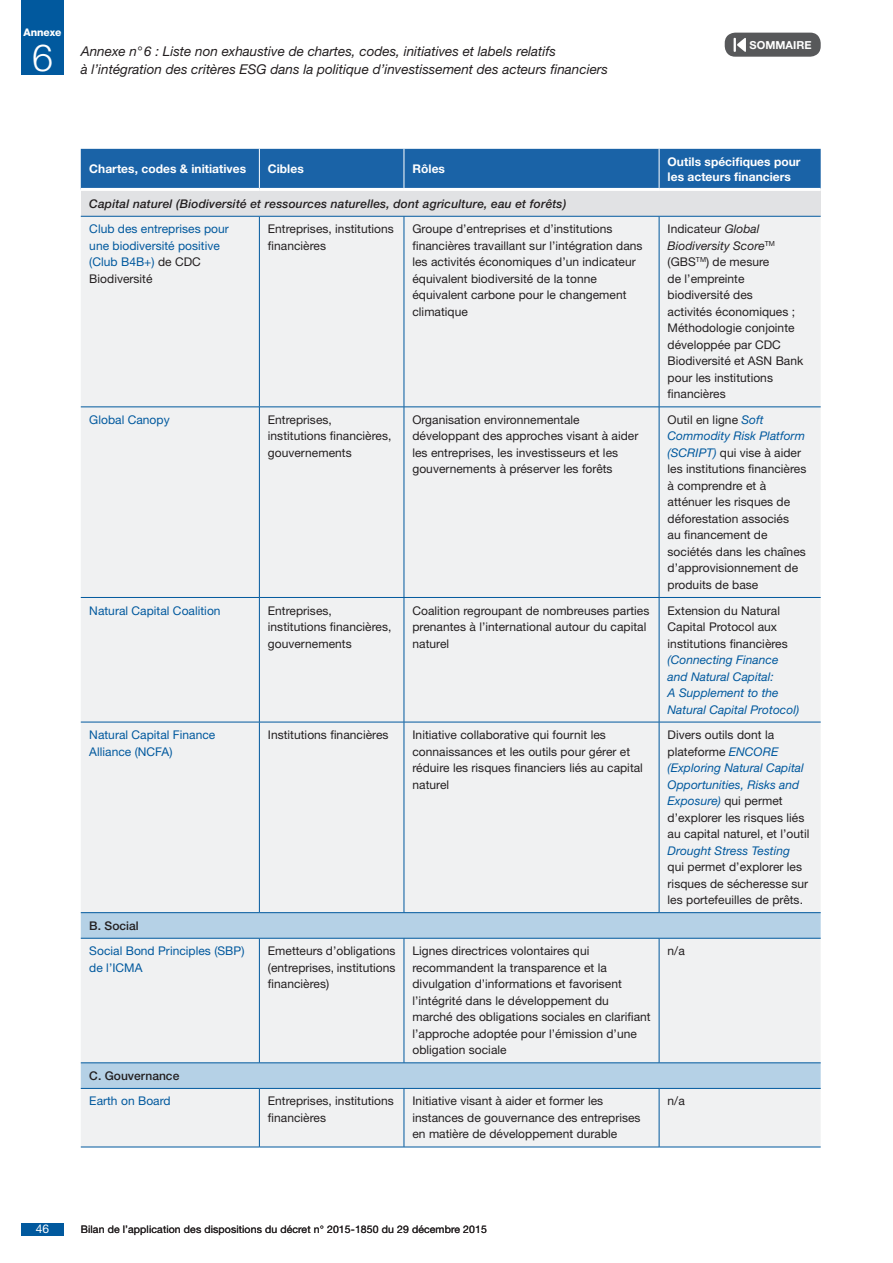
<style>
.page{position:relative;width:893px;height:1263px;background:#fff}
.page>*{position:absolute;margin:0;border:0;box-sizing:border-box;transform-origin:0 0}
.t1{font:300 37.5px "Helvetica Neue LT Std";color:#fff}
.t2{font:italic 13.5px/18px "Helvetica Neue LT Std";color:#231f20}
.Tab-P{font:12px/16.5px "Helvetica Neue LT Std";letter-spacing:.005em;color:#231f20}
.Tab-P-2{font:12px/16.5px "Helvetica Neue LT Std";letter-spacing:.005em;color:#01599e}
.Tab-P-3{font:italic 12px/16.5px "Helvetica Neue LT Std";letter-spacing:.005em;color:#01599e}
.Tab-P-4{font:italic 500 12px "Helvetica Neue LT Std";letter-spacing:.015em;color:#231f20}
.Tab_entete_BLANC{font:700 12px/15px "Helvetica Neue LT Std";letter-spacing:.005em;color:#fff}
.Tab-P-5{font:500 12px/25.7px "Helvetica Neue LT Std";letter-spacing:.005em;color:#231f20}
.t3{font:12px "Helvetica Neue LT Std";color:#fff}
.t4{font:700 11.1px "Helvetica Neue LT Std";letter-spacing:.005em;color:#fff}
.t5{font:10.5px "Helvetica Neue LT Std";letter-spacing:.01em;color:#231f20}
.t6{font:800 10.5px "Helvetica Neue LT Std";letter-spacing:-.01em;color:#fff}
.s1{color:#231f20}
.s2{font-style:italic}
.s3{font-style:italic;color:#01599e}
.s4{font-style:normal;color:#231f20}
.s5{font-weight:400;color:#01599e}
</style>
<div class="page">
<div style="left:21px;top:1222px;width:43px;height:13px;background:#01599e"></div>
<div style="left:21px;top:0;width:43px;height:75px;background:#01599e"></div>
<div style="left:81px;top:149px;width:740px;height:39px;background:#1a63a7"></div>
<div style="left:81px;top:189px;width:740px;height:27px;background:#e1e2e4"></div>
<div style="left:81px;top:217px;width:740px;height:930px;background:#f0f1f2"></div>
<svg style="left:81px;top:913px;width:740px;height:175px;fill:#f0f1f2"></svg>
<hr style="left:81px;top:216px;width:178px;height:1px;background:#01599e">
<hr style="left:259px;top:216px;width:145px;height:1px;background:#01599e">
<hr style="left:259px;top:216px;width:1px;height:191px;background:#01599e">
<hr style="left:404px;top:216px;width:255px;height:1px;background:#01599e">
<hr style="left:404px;top:216px;width:1px;height:191px;background:#01599e">
<hr style="left:659px;top:216px;width:162px;height:1px;background:#01599e">
<hr style="left:659px;top:216px;width:1px;height:191px;background:#01599e">
<hr style="left:81px;top:407px;width:178px;height:1px;background:#01599e">
<hr style="left:259px;top:407px;width:145px;height:1px;background:#01599e">
<hr style="left:259px;top:407px;width:1px;height:190px;background:#01599e">
<hr style="left:404px;top:407px;width:255px;height:1px;background:#01599e">
<hr style="left:404px;top:407px;width:1px;height:190px;background:#01599e">
<hr style="left:659px;top:407px;width:162px;height:1px;background:#01599e">
<hr style="left:659px;top:407px;width:1px;height:190px;background:#01599e">
<hr style="left:81px;top:597px;width:178px;height:1px;background:#01599e">
<hr style="left:259px;top:597px;width:145px;height:1px;background:#01599e">
<hr style="left:259px;top:598px;width:1px;height:124px;background:#01599e">
<hr style="left:404px;top:597px;width:255px;height:1px;background:#01599e">
<hr style="left:404px;top:598px;width:1px;height:124px;background:#01599e">
<hr style="left:659px;top:597px;width:162px;height:1px;background:#01599e">
<hr style="left:659px;top:598px;width:1px;height:124px;background:#01599e">
<hr style="left:81px;top:722px;width:178px;height:1px;background:#01599e">
<hr style="left:259px;top:722px;width:145px;height:1px;background:#01599e">
<hr style="left:259px;top:722px;width:1px;height:190px;background:#01599e">
<hr style="left:404px;top:722px;width:255px;height:1px;background:#01599e">
<hr style="left:404px;top:722px;width:1px;height:190px;background:#01599e">
<hr style="left:659px;top:722px;width:162px;height:1px;background:#01599e">
<hr style="left:659px;top:722px;width:1px;height:190px;background:#01599e">
<hr style="left:81px;top:912px;width:178px;height:1px;background:#01599e">
<hr style="left:259px;top:912px;width:145px;height:1px;background:#01599e">
<hr style="left:404px;top:912px;width:255px;height:1px;background:#01599e">
<hr style="left:659px;top:912px;width:162px;height:1px;background:#01599e">
<hr style="left:81px;top:938px;width:178px;height:1px;background:#01599e">
<hr style="left:259px;top:938px;width:145px;height:1px;background:#01599e">
<hr style="left:259px;top:938px;width:1px;height:124px;background:#01599e">
<hr style="left:404px;top:938px;width:255px;height:1px;background:#01599e">
<hr style="left:404px;top:938px;width:1px;height:124px;background:#01599e">
<hr style="left:659px;top:938px;width:162px;height:1px;background:#01599e">
<hr style="left:659px;top:938px;width:1px;height:124px;background:#01599e">
<hr style="left:81px;top:1062px;width:178px;height:1px;background:#01599e">
<hr style="left:259px;top:1062px;width:145px;height:1px;background:#01599e">
<hr style="left:404px;top:1062px;width:255px;height:1px;background:#01599e">
<hr style="left:659px;top:1062px;width:162px;height:1px;background:#01599e">
<hr style="left:81px;top:1088px;width:178px;height:1px;background:#01599e">
<hr style="left:259px;top:1088px;width:145px;height:1px;background:#01599e">
<hr style="left:259px;top:1089px;width:1px;height:58px;background:#01599e">
<hr style="left:404px;top:1088px;width:255px;height:1px;background:#01599e">
<hr style="left:404px;top:1089px;width:1px;height:58px;background:#01599e">
<hr style="left:659px;top:1088px;width:162px;height:1px;background:#01599e">
<hr style="left:659px;top:1089px;width:1px;height:58px;background:#01599e">
<hr style="left:81px;top:1147px;width:178px;height:1px;background:#01599e">
<hr style="left:259px;top:1147px;width:145px;height:1px;background:#01599e">
<hr style="left:404px;top:1147px;width:255px;height:1px;background:#01599e">
<hr style="left:659px;top:1147px;width:162px;height:1px;background:#01599e">
<hr style="left:259px;top:149px;width:1px;height:39px;background:#fff">
<hr style="left:404px;top:149px;width:1px;height:39px;background:#fff">
<hr style="left:659px;top:149px;width:1px;height:39px;background:#fff">
<hr style="left:81px;top:188px;width:178px;height:3px;background:#fff">
<hr style="left:259px;top:188px;width:145px;height:3px;background:#fff">
<hr style="left:404px;top:188px;width:255px;height:3px;background:#fff">
<hr style="left:659px;top:188px;width:162px;height:3px;background:#fff">
<div style="left:725px;top:33px;width:96px;height:24px;background:#57585a;border-radius:10px"></div>
<svg style="left:734px;top:38px;width:12px;height:14px"></svg>
<p class="t6" style="left:24px;top:26px;width:39px">Annexe</p>
<h1 class="t1" style="left:32px;top:34px;width:22px">6</h1>
<p class="t2" style="left:81px;top:42px;width:529px">Annexe n°6 : Liste non exhaustive de chartes, codes, initiatives et labels relatifs<br>à l’intégration des critères ESG dans la politique d’investissement des acteurs financiers</p>
<p class="t4" style="left:750px;top:38px;width:64px">SOMMAIRE</p>
<p class="Tab_entete_BLANC" style="left:89px;top:161px;width:158px">Chartes, codes &amp; initiatives</p>
<p class="Tab_entete_BLANC" style="left:268px;top:161px;width:37px">Cibles</p>
<p class="Tab_entete_BLANC" style="left:412px;top:161px;width:34px">Rôles</p>
<p class="Tab_entete_BLANC" style="left:668px;top:154px;width:134px">Outils spécifiques pour les acteurs financiers</p>
<p class="Tab-P-4" style="left:89px;top:196px;width:479px">Capital naturel (Biodiversité et ressources naturelles, dont agriculture, eau et forêts)</p>
<p class="Tab-P-2" style="left:89px;top:221px;width:141px">Club des entreprises pour une biodiversité positive (Club B4B+) <span class="s1">de CDC<br>Biodiversité</span></p>
<p class="Tab-P" style="left:268px;top:221px;width:127px">Entreprises, institutions financières</p>
<p class="Tab-P" style="left:412px;top:221px;width:232px">Groupe d’entreprises et d’institutions financières travaillant sur l’intégration dans les activités économiques d’un indicateur équivalent biodiversité de la tonne équivalent carbone pour le changement climatique</p>
<p class="Tab-P" style="left:668px;top:221px;width:137px">Indicateur <span class="s2">Global<br>Biodiversity Score</span><sup>TM </sup>(GBS<sup>TM</sup>) de mesure<br>de l’empreinte biodiversité des<br>activités économiques ;<br>Méthodologie conjointe développée par CDC<br>Biodiversité et ASN Bank pour les institutions financières</p>
<p class="Tab-P-2" style="left:89px;top:411px;width:82px">Global Canopy</p>
<p class="Tab-P" style="left:268px;top:411px;width:125px">Entreprises, institutions financières, gouvernements</p>
<p class="Tab-P" style="left:412px;top:411px;width:227px">Organisation environnementale développant des approches visant à aider les entreprises, les investisseurs et les gouvernements à préserver les forêts</p>
<p class="Tab-P" style="left:668px;top:411px;width:140px">Outil en ligne <span class="s3">Soft<br>Commodity Risk Platform (SCRIPT)</span> qui vise à aider les institutions financières à comprendre et à atténuer les risques de déforestation associés<br>au financement de sociétés dans les chaînes d’approvisionnement de produits de base</p>
<p class="Tab-P-2" style="left:89px;top:602px;width:133px">Natural Capital Coalition</p>
<p class="Tab-P" style="left:268px;top:602px;width:125px">Entreprises, institutions financières, gouvernements</p>
<p class="Tab-P" style="left:412px;top:602px;width:238px">Coalition regroupant de nombreuses parties prenantes à l’international autour du capital naturel</p>
<p class="Tab-P-3" style="left:668px;top:602px;width:133px"><span class="s4">Extension du Natural<br>Capital Protocol aux institutions financières </span>(Connecting Finance and Natural Capital:<br>A Supplement to the<br>Natural Capital Protocol)</p>
<p class="Tab-P-2" style="left:89px;top:726px;width:128px">Natural Capital Finance<br>Alliance (NCFA)</p>
<p class="Tab-P" style="left:268px;top:726px;width:122px">Institutions financières</p>
<p class="Tab-P" style="left:412px;top:726px;width:232px">Initiative collaborative qui fournit les connaissances et les outils pour gérer et réduire les risques financiers liés au capital naturel</p>
<p class="Tab-P" style="left:668px;top:726px;width:143px">Divers outils dont la plateforme <span class="s3">ENCORE (Exploring Natural Capital<br>Opportunities, Risks and<br>Exposure)</span> qui permet d’explorer les risques liés au capital naturel, et l’outil<br><span class="s3">Drought Stress Testing </span>qui permet d’explorer les risques de sécheresse sur les portefeuilles de prêts.</p>
<p class="Tab-P-5" style="left:89px;top:912px;width:51px">B. Social</p>
<p class="Tab-P-2" style="left:89px;top:943px;width:157px">Social Bond Principles (SBP) de l’ICMA</p>
<p class="Tab-P" style="left:268px;top:943px;width:129px;text-align:justify">Emetteurs d’obligations (entreprises, institutions financières)</p>
<p class="Tab-P" style="left:412px;top:943px;width:240px">Lignes directrices volontaires qui recommandent la transparence et la divulgation d’informations et favorisent l’intégrité dans le développement du marché des obligations sociales en clarifiant l’approche adoptée pour l’émission d’une obligation sociale</p>
<p class="Tab-P" style="left:668px;top:943px;width:19px">n/a</p>
<p class="Tab-P-5" style="left:89px;top:1063px;width:92px">C. Gouvernance<br><span class="s5">Earth on Board</span></p>
<p class="Tab-P" style="left:268px;top:1093px;width:127px">Entreprises, institutions financières</p>
<p class="Tab-P" style="left:412px;top:1093px;width:230px">Initiative visant à aider et former les instances de gouvernance des entreprises en matière de développement durable</p>
<p class="Tab-P" style="left:668px;top:1093px;width:19px">n/a</p>
<p class="t3" style="left:36px;top:1222px;width:15px">46</p>
<p class="t5" style="left:81px;top:1223px;width:408px">Bilan de l’application des dispositions du décret n° 2015-1850 du 29 décembre 2015</p>
</div>
